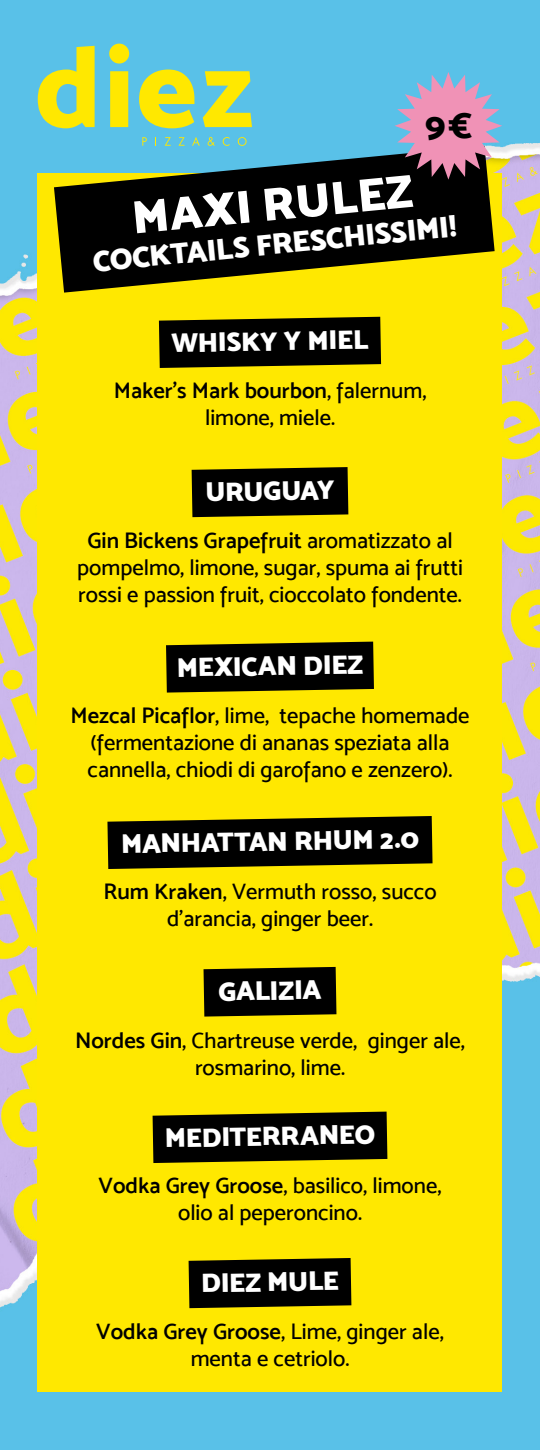
<style>
.page{position:relative;width:540px;height:1450px;background:#fff}
.page>*{position:absolute;margin:0;border:0;box-sizing:border-box;transform-origin:0 0}
.t1{font:46.9px "Mosk Ultra Bold 900";color:#fff}
.t2{font:36.75px "Mosk Extra Bold 800";color:#000}
.t3{font:30px "Mosk Ultra Bold 900";color:#fff}
.t4{font:27.05px "Mosk Ultra Bold 900";color:#fff}
.t5{font:22.5px/27px "Mosk Medium 500";color:#000;text-align:center}
.t6{font:22.5px "Mosk Semi Bold 600";color:#000}
.s1{font-family:"Mosk Medium 500"}
.s2{font-family:"Mosk Semi Bold 600"}
</style>
<div class="page">
<img style="left:0;top:0;width:540px;height:1450px">
<div style="left:38px;top:173px;width:464px;height:1219px;background:#ffe800"></div>
<svg style="left:38px;top:46px;width:57px;height:82px;background:#bed859"></svg>
<svg style="left:109px;top:44px;width:20px;height:83px;background:#dcdf2f"></svg>
<svg style="left:139px;top:70px;width:55px;height:58px;background:#cedc43"></svg>
<svg style="left:203px;top:71px;width:49px;height:56px;background:#c6da4f"></svg>
<svg style="left:142px;top:137px;width:5px;height:9px"></svg>
<svg style="left:165px;top:137px;width:6px;height:9px"></svg>
<svg style="left:178px;top:137px;width:7px;height:9px"></svg>
<svg style="left:192px;top:137px;width:8px;height:9px"></svg>
<svg style="left:208px;top:137px;width:7px;height:9px"></svg>
<svg style="left:223px;top:137px;width:7px;height:9px"></svg>
<svg style="left:238px;top:137px;width:9px;height:9px"></svg>
<svg style="left:159px;top:317px;width:222px;height:51px;background:#121100"></svg>
<svg style="left:192px;top:467px;width:156px;height:50px;background:#0d0c00"></svg>
<svg style="left:166px;top:642px;width:208px;height:51px;background:#131100"></svg>
<svg style="left:107px;top:816px;width:326px;height:53px;background:#1c1900"></svg>
<svg style="left:204px;top:967px;width:132px;height:50px;background:#0d0c00"></svg>
<svg style="left:153px;top:1112px;width:234px;height:51px;background:#121000"></svg>
<svg style="left:189px;top:1258px;width:162px;height:50px;background:#0d0c00"></svg>
<svg style="left:54px;top:146px;width:441px;height:147px;fill:#000"></svg>
<svg style="left:395px;top:72px;width:107px;height:108px;background:#a68ea6"></svg>
<h2 class="t2" style="left:425px;top:102px;width:49px">9€</h2>
<h1 class="t1" style="left:129px;top:187px;width:283px;rotate:-5deg">MAXI RULEZ</h1>
<h3 class="t3" style="left:91px;top:241px;width:367px;rotate:-5deg">COCKTAILS FRESCHISSIMI!</h3>
<p class="t4" style="left:171px;top:326px;width:199px;rotate:-1deg">WHISKY Y MIEL</p>
<p class="t6" style="left:114px;top:377px;width:314px">Maker’s Mark bourbon<span class="s1">, falernum,</span></p>
<p class="t5" style="left:205px;top:404px;width:132px">limone, miele.</p>
<p class="t4" style="left:205px;top:475px;width:131px;rotate:-1deg">URUGUAY</p>
<p class="t6" style="left:87px;top:527px;width:367px">Gin Bickens Grapefruit <span class="s1">aromatizzato al</span></p>
<p class="t5" style="left:77px;top:554px;width:387px;text-align:left">pompelmo, limone, sugar, spuma ai frutti rossi e passion fruit, cioccolato fondente.</p>
<p class="t4" style="left:176px;top:650px;width:188px;rotate:-1deg">MEXICAN DIEZ</p>
<p class="t5" style="left:71px;top:702px;width:401px"><span class="s2">Mezcal Picaflor</span>, lime, tepache homemade (fermentazione di ananas speziata alla cannella, chiodi di garofano e zenzero).</p>
<p class="t4" style="left:121px;top:827px;width:299px;rotate:-1deg">MANHATTAN RHUM 2.0</p>
<p class="t5" style="left:104px;top:877px;width:335px"><span class="s2">Rum Kraken</span>, Vermuth rosso, succo d’arancia, ginger beer.</p>
<p class="t4" style="left:218px;top:974px;width:105px;rotate:-1deg">GALIZIA</p>
<p class="t5" style="left:75px;top:1026px;width:392px"><span class="s2">Nordes Gin</span>, Chartreuse verde, ginger ale, rosmarino, lime.</p>
<p class="t4" style="left:164px;top:1121px;width:212px;rotate:-1deg">MEDITERRANEO</p>
<p class="t5" style="left:99px;top:1172px;width:344px"><span class="s2">Vodka Grey Groose</span>, basilico, limone, olio al peperoncino.</p>
<p class="t4" style="left:201px;top:1266px;width:140px;rotate:-1deg">DIEZ MULE</p>
<p class="t5" style="left:96px;top:1318px;width:349px"><span class="s2">Vodka Grey Groose</span>, Lime, ginger ale, menta e cetriolo.</p>
</div>
